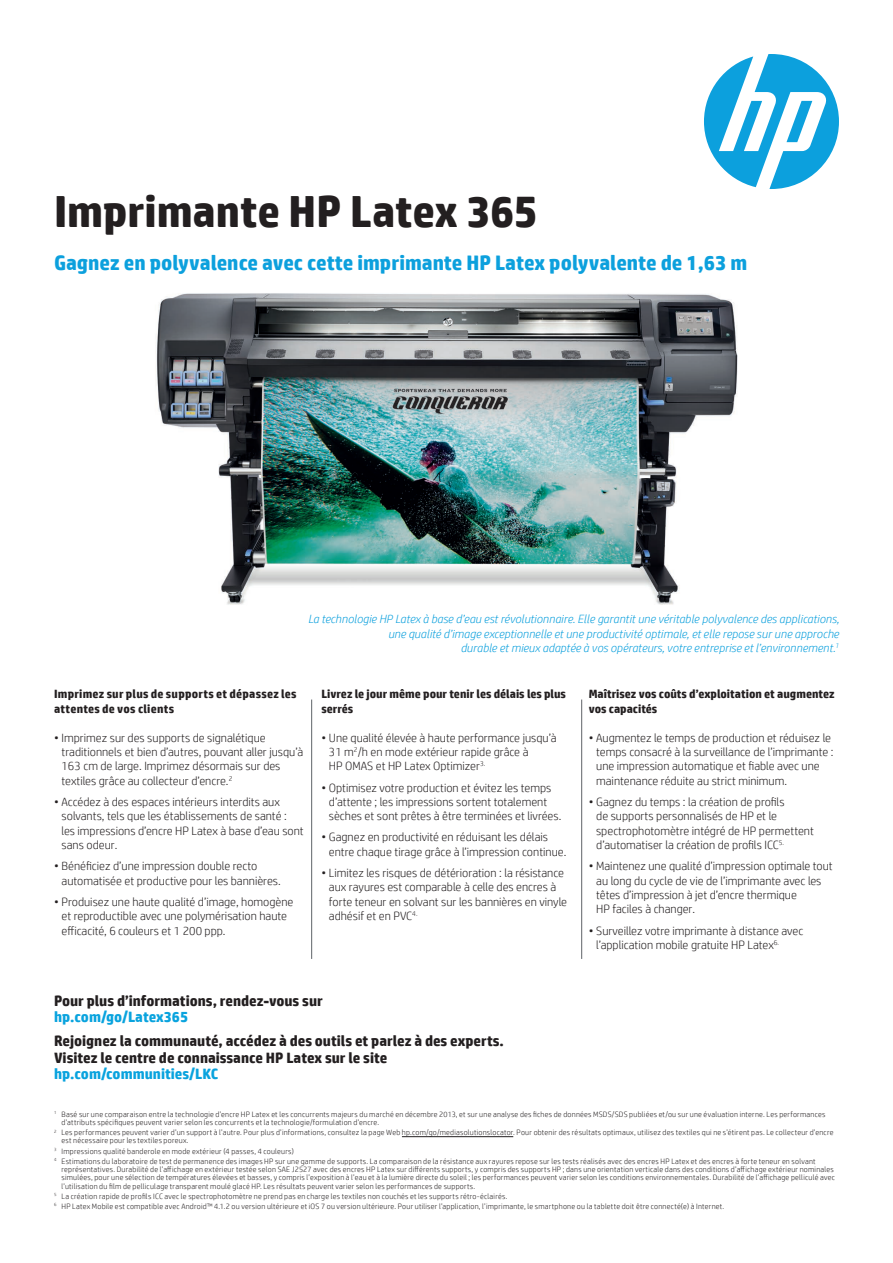
<style>
.page{position:relative;width:893px;height:1263px;background:#fff}
.page>*{position:absolute;margin:0;border:0;box-sizing:border-box;transform-origin:0 0}
.t1{font:700 45px "HP Simplified";letter-spacing:-.005em;color:#231f20}
.t2{font:700 21px "HP Simplified";color:#0ca0dd}
.t3{font:700 15px/16.5px "HP Simplified";color:#231f20}
.t4{font:700 15px "HP Simplified";color:#09a3de}
.t5{font:300 12px/14.4px "HP Simplified";color:#231f20}
.t6{font:italic 300 12px/14.4px "HP Simplified";color:#0ca0dd;text-align:right}
.t7{font:700 12px/14.4px "HP Simplified";color:#231f20}
.t8{font:700 12px/14.4px "HP Simplified";letter-spacing:.02em;color:#231f20}
.t9{font:300 7.8px/8.2px "HP Simplified";letter-spacing:.03em;color:#231f20}
</style>
<div class="page">
<img style="left:156px;top:293px;width:582px;height:312px">
<svg style="left:704px;top:54px;width:135px;height:135px"></svg>
<hr style="left:311px;top:699px;width:1px;height:260px;background:#5f6368">
<hr style="left:581px;top:699px;width:1px;height:260px;background:#5f6368">
<hr style="left:402px;top:1136px;width:111px;height:1px;background:#231f20">
<h1 class="t1" style="left:54px;top:182px;width:485px">Imprimante HP Latex 365</h1>
<h2 class="t2" style="left:54px;top:249px;width:695px">Gagnez en polyvalence avec cette imprimante HP Latex polyvalente de 1,63 m</h2>
<p class="t6" style="left:308px;top:611px;width:532px">La technologie HP Latex à base d’eau est révolutionnaire. Elle garantit une véritable polyvalence des applications, une qualité d’image exceptionnelle et une productivité optimale, et elle repose sur une approche<br>durable et mieux adaptée à vos opérateurs, votre entreprise et l’environnement.<sup>1</sup></p>
<h3 class="t8" style="left:54px;top:687px;width:244px">Imprimez sur plus de supports et dépassez les attentes de vos clients</h3>
<h3 class="t5" style="left:62px;top:730px;width:243px;text-indent:-8px">• Imprimez sur des supports de signalétique traditionnels et bien d’autres, pouvant aller jusqu’à 163 cm de large. Imprimez désormais sur des textiles grâce au collecteur d’encre.<sup>2</sup></h3>
<h3 class="t5" style="left:62px;top:794px;width:244px;text-indent:-8px">• Accédez à des espaces intérieurs interdits aux solvants, tels que les établissements de santé :<br>les impressions d’encre HP Latex à base d’eau sont sans odeur.</h3>
<h3 class="t5" style="left:62px;top:858px;width:221px;text-indent:-8px">• Bénéficiez d’une impression double recto automatisée et productive pour les bannières.</h3>
<h3 class="t5" style="left:62px;top:894px;width:233px;text-indent:-8px">• Produisez une haute qualité d’image, homogène et reproductible avec une polymérisation haute efficacité, 6 couleurs et 1 200 ppp.</h3>
<h3 class="t7" style="left:321px;top:687px;width:246px">Livrez le jour même pour tenir les délais les plus serrés</h3>
<h3 class="t5" style="left:329px;top:730px;width:229px;text-indent:-8px">• Une qualité élevée à haute performance jusqu’à<br>31 m<sup>2</sup>/h en mode extérieur rapide grâce à<br>HP OMAS et HP Latex Optimizer<sup>3.</sup></h3>
<h3 class="t5" style="left:329px;top:780px;width:234px;text-indent:-8px">• Optimisez votre production et évitez les temps d’attente ; les impressions sortent totalement sèches et sont prêtes à être terminées et livrées.</h3>
<h3 class="t5" style="left:329px;top:830px;width:239px;text-indent:-8px">• Gagnez en productivité en réduisant les délais entre chaque tirage grâce à l’impression continue.</h3>
<h3 class="t5" style="left:329px;top:865px;width:240px;text-indent:-8px">• Limitez les risques de détérioration : la résistance aux rayures est comparable à celle des encres à forte teneur en solvant sur les bannières en vinyle adhésif et en PVC<sup>4.</sup></h3>
<h3 class="t3" style="left:54px;top:992px;width:270px">Pour plus d’informations, rendez-vous sur</h3>
<h3 class="t4" style="left:54px;top:1007px;width:136px">hp.com/go/Latex365</h3>
<h3 class="t3" style="left:54px;top:1033px;width:451px">Rejoignez la communauté, accédez à des outils et parlez à des experts.<br>Visitez le centre de connaissance HP Latex sur le site</h3>
<h3 class="t4" style="left:54px;top:1064px;width:166px">hp.com/communities/LKC</h3>
<h3 class="t7" style="left:589px;top:687px;width:247px">Maîtrisez vos coûts d’exploitation et augmentez vos capacités</h3>
<h3 class="t5" style="left:596px;top:730px;width:239px;text-indent:-8px">• Augmentez le temps de production et réduisez le temps consacré à la surveillance de l’imprimante : une impression automatique et fiable avec une maintenance réduite au strict minimum.</h3>
<h3 class="t5" style="left:596px;top:794px;width:219px;text-indent:-8px">• Gagnez du temps : la création de profils<br>de supports personnalisés de HP et le spectrophotomètre intégré de HP permettent d’automatiser la création de profils ICC<sup>5.</sup></h3>
<h3 class="t5" style="left:596px;top:858px;width:238px;text-indent:-8px">• Maintenez une qualité d’impression optimale tout au long du cycle de vie de l’imprimante avec les têtes d’impression à jet d’encre thermique<br>HP faciles à changer.</h3>
<h3 class="t5" style="left:596px;top:923px;width:209px;text-indent:-8px">• Surveillez votre imprimante à distance avec l’application mobile gratuite HP Latex<sup>6.</sup></h3>
<p class="t9" style="left:62px;top:1110px;width:765px;text-indent:-8px"><sup>1</sup> Basé sur une comparaison entre la technologie d’encre HP Latex et les concurrents majeurs du marché en décembre 2013, et sur une analyse des fiches de données MSDS/SDS publiées et/ou sur une évaluation interne. Les performances d’attributs spécifiques peuvent varier selon les concurrents et la technologie/formulation d’encre.</p>
<p class="t9" style="left:62px;top:1128px;width:774px;text-indent:-8px"><sup>2</sup> Les performances peuvent varier d’un support à l’autre. Pour plus d’informations, consultez la page Web hp.com/go/mediasolutionslocator. Pour obtenir des résultats optimaux, utilisez des textiles qui ne s’étirent pas. Le collecteur d’encre est nécessaire pour les textiles poreux.</p>
<p class="t9" style="left:54px;top:1145px;width:763px;line-height:10.2px"><sup>3</sup> Impressions qualité banderole en mode extérieur (4 passes, 4 couleurs)<br><sup>4</sup> Estimations du laboratoire de test de permanence des images HP sur une gamme de supports. La comparaison de la résistance aux rayures repose sur les tests réalisés avec des encres HP Latex et des encres à forte teneur en solvant</p>
<p class="t9" style="left:62px;top:1165px;width:775px">représentatives. Durabilité de l’affichage en extérieur testée selon SAE J2527 avec des encres HP Latex sur différents supports, y compris des supports HP ; dans une orientation verticale dans des conditions d’affichage extérieur nominales simulées, pour une sélection de températures élevées et basses, y compris l’exposition à l’eau et à la lumière directe du soleil ; les performances peuvent varier selon les conditions environnementales. Durabilité de l’affichage pelliculé avec l’utilisation du film de pelliculage transparent moulé glacé HP. Les résultats peuvent varier selon les performances de supports.</p>
<p class="t9" style="left:54px;top:1191px;width:672px;line-height:10.2px"><sup>5</sup> La création rapide de profils ICC avec le spectrophotomètre ne prend pas en charge les textiles non couchés et les supports rétro-éclairés.<br><sup>6</sup> HP Latex Mobile est compatible avec Android™ 4.1.2 ou version ultérieure et iOS 7 ou version ultérieure. Pour utiliser l’application, l’imprimante, le smartphone ou la tablette doit être connecté(e) à Internet.</p>
</div>
